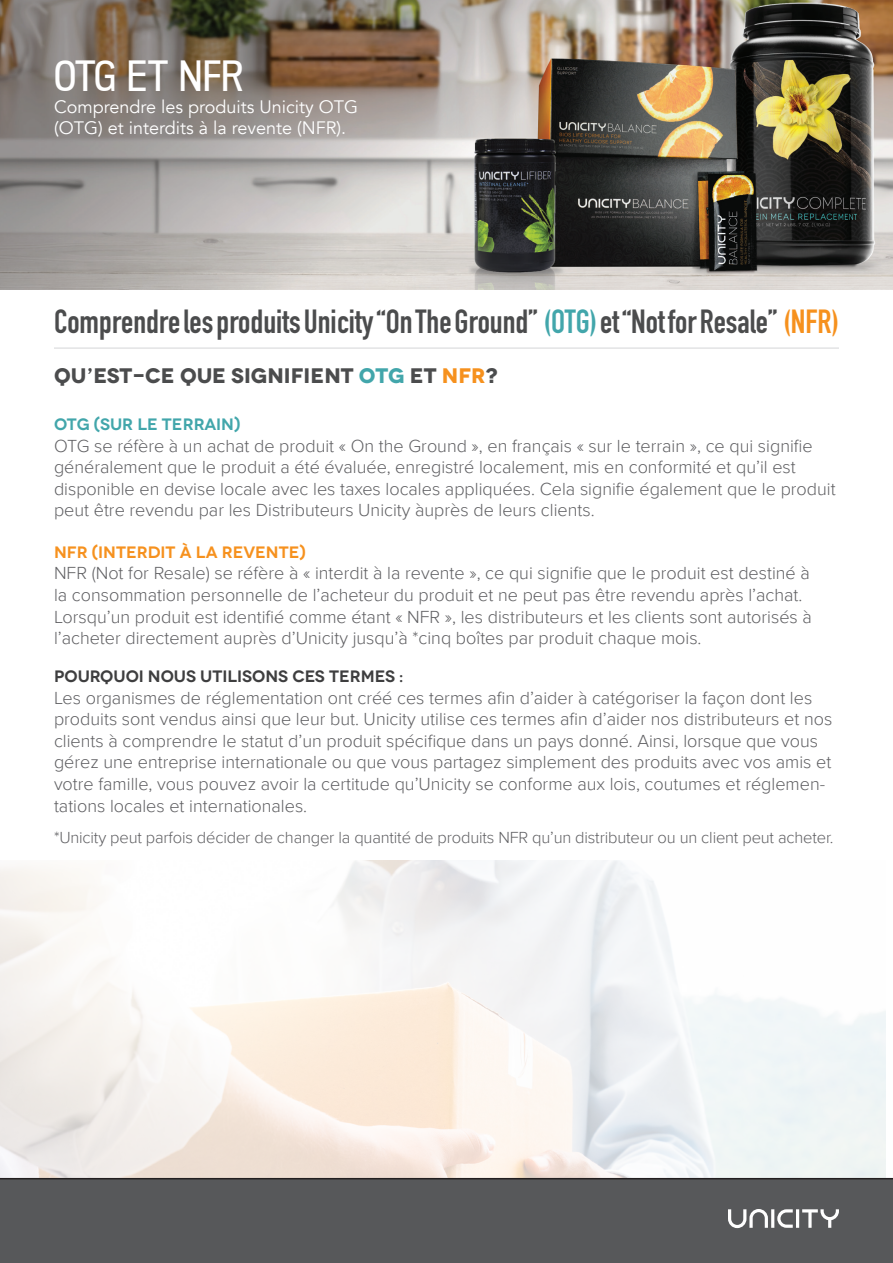
<style>
.page{position:relative;width:893px;height:1263px;background:#fff}
.page>*{position:absolute;margin:0;border:0;box-sizing:border-box;transform-origin:0 0}
.t1{font:43.5px "Akazan Rg";color:#fff}
.t2{font:700 33px "DIN Condensed";color:#4b4c4d}
.t3{font:700 21px "Novecentowide";color:#4b4c4d}
.t4{font:300 18px/21.6px "Proxima Nova";color:#5f5f62}
.t5{font:18px "Avenir";color:#fff}
.t6{font:300 16.5px "Proxima Nova";letter-spacing:-.01em;color:#5f5f62}
.t7{font:600 16.5px "Novecentowide";color:#3e3e3f}
.t8{font:600 16.5px "Novecentowide";color:#f6911e}
.t9{font:600 16.5px "Novecentowide";color:#42a6ab}
.s1{color:#42a6ab}
.s2{color:#f6911e}
</style>
<div class="page">
<img style="left:0;top:0;width:893px;height:289px">
<hr style="left:54px;top:348px;width:785px;height:1px;background:#d4d5d7">
<div style="left:0;top:1178px;width:893px;height:85px;background:#57585a"></div>
<p class="t1" style="left:54px;top:52px;width:191px">OTG ET NFR</p>
<p class="t5" style="left:54px;top:96px;width:305px">Comprendre les produits Unicity OTG</p>
<p class="t5" style="left:54px;top:117px;width:294px">(OTG) et interdits à la revente (NFR).</p>
<p class="t2" style="left:54px;top:299px;width:786px">Comprendre les produits Unicity “On The Ground” <span class="s1">(OTG)</span> et “Not for Resale” <span class="s2">(NFR)</span></p>
<p class="t3" style="left:54px;top:363px;width:445px">QU’EST-CE QUE SIGNIFIENT <span class="s1">OTG</span> ET <span class="s2">NFR</span>?</p>
<p class="t9" style="left:54px;top:414px;width:188px">OTG (SUR LE TERRAIN)</p>
<p class="t4" style="left:54px;top:434px;width:783px">OTG se réfère à un achat de produit « On the Ground », en français « sur le terrain », ce qui signifie généralement que le produit a été évaluée, enregistré localement, mis en conformité et qu’il est disponible en devise locale avec les taxes locales appliquées. Cela signifie également que le produit peut être revendu par les Distributeurs Unicity àuprès de leurs clients.</p>
<p class="t8" style="left:54px;top:542px;width:253px">NFR (INTERDIT À LA REVENTE)</p>
<p class="t4" style="left:54px;top:562px;width:759px">NFR (Not for Resale) se réfère à « interdit à la revente », ce qui signifie que le produit est destiné à la consommation personnelle de l’acheteur du produit et ne peut pas être revendu après l’achat.<br>Lorsqu’un produit est identifié comme étant « NFR », les distributeurs et les clients sont autorisés à l’acheter directement auprès d’Unicity jusqu’à *cinq boîtes par produit chaque mois.</p>
<p class="t7" style="left:54px;top:666px;width:351px">POURQUOI NOUS UTILISONS CES TERMES :</p>
<p class="t4" style="left:54px;top:686px;width:780px">Les organismes de réglementation ont créé ces termes afin d’aider à catégoriser la façon dont les produits sont vendus ainsi que leur but. Unicity utilise ces termes afin d’aider nos distributeurs et nos clients à comprendre le statut d’un produit spécifique dans un pays donné. Ainsi, lorsque que vous gérez une entreprise internationale ou que vous partagez simplement des produits avec vos amis et votre famille, vous pouvez avoir la certitude qu’Unicity se conforme aux lois, coutumes et réglemen&shy;tations locales et internationales.</p>
<p class="t6" style="left:54px;top:825px;width:781px">*Unicity peut parfois décider de changer la quantité de produits NFR qu’un distributeur ou un client peut acheter.</p>
</div>
